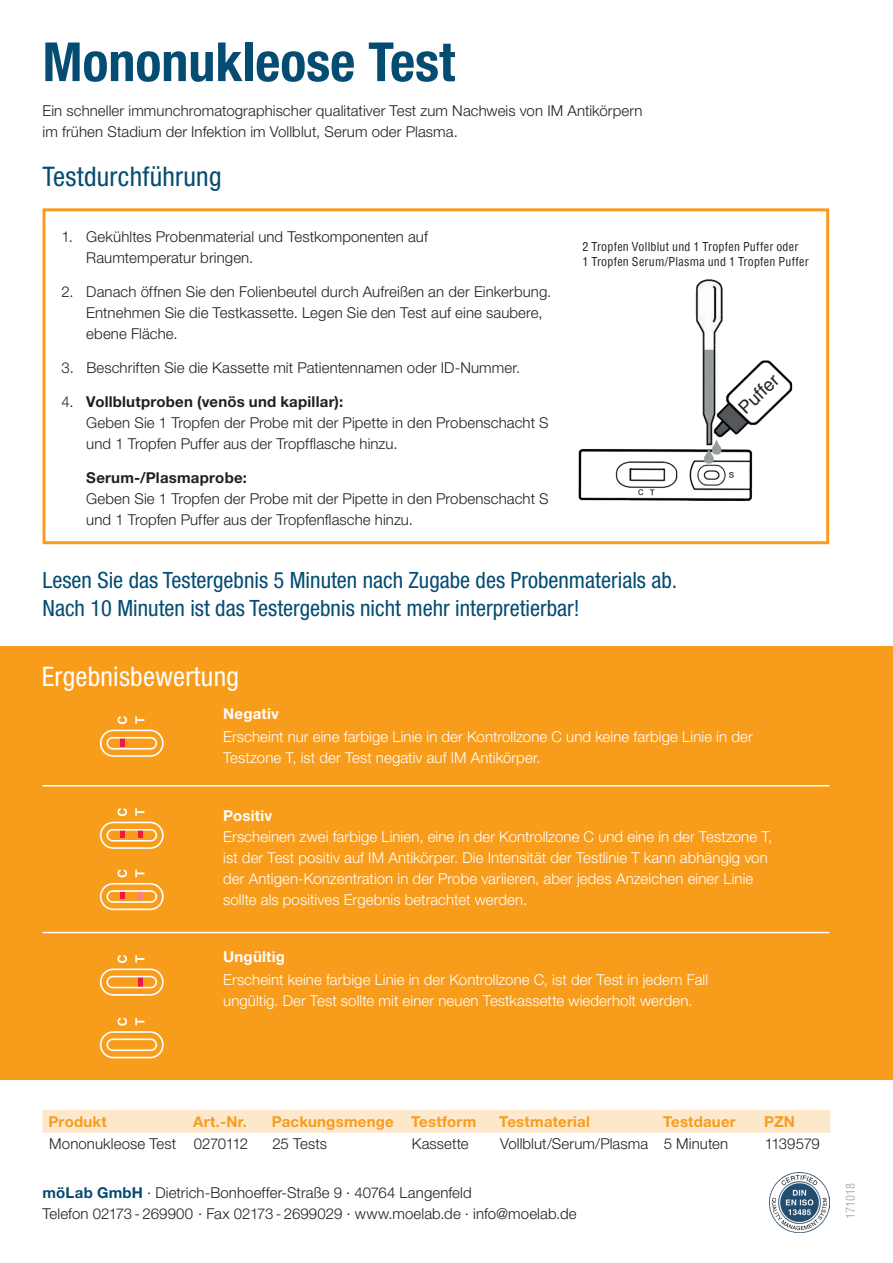
<style>
.page{position:relative;width:893px;height:1263px;background:#fff}
.page>*{position:absolute;margin:0;border:0;box-sizing:border-box;transform-origin:0 0}
.s2_Headline_Testname{font:700 condensed 54px "Helvetica Neue LT Std";color:#054c72}
.Sub-Headlines_-_Imme{font:condensed 27px "Helvetica Neue LT Std";letter-spacing:.01em;color:#fff}
.Sub-Headlines_-_Imme-2{font:condensed 27px "Helvetica Neue LT Std";letter-spacing:.01em;color:#054c72}
.s2_Testergebnis_Info{font:condensed 22.5px "Helvetica Neue LT Std";color:#054c72}
.t1{font:18px "Helvetica";color:#231f20}
.s2_Mengentext_Rückse{font:300 15px/21px "Helvetica Neue LT Std";letter-spacing:.005em;color:#231f20}
.Text_auf_farbigem_Ba{font:300 15px "Helvetica Neue LT Std";letter-spacing:.005em;color:#fff}
.s2_Mengentext_Rückse-2{font:700 15px "Helvetica Neue LT Std";letter-spacing:.015em;color:#f89c1c}
.Text_auf_farbigem_Ba-2{font:700 15px "Helvetica Neue LT Std";letter-spacing:.015em;color:#fff}
.s2_Mengentext_Rückse-3{font:300 15px "Helvetica Neue LT Std";letter-spacing:-.035em;color:#231f20}
.s2_Mengentext_Rückse-4{font:300 15px "Helvetica Neue LT Std";letter-spacing:-.025em;color:#231f20}
.t2{font:condensed 12px "Helvetica";letter-spacing:.02em;color:#231f20}
.t3{font:condensed 12px "Helvetica";color:#b2b3b7}
.s1{font-weight:700}
.s2{font-weight:700;color:#054c72}
</style>
<div class="page">
<div style="left:0;top:646px;width:893px;height:433px;background:#f89c1c"></div>
<svg style="left:100px;top:730px;width:64px;height:27px"></svg>
<svg style="left:117px;top:716px;width:10px;height:8px"></svg>
<svg style="left:135px;top:716px;width:9px;height:8px"></svg>
<svg style="left:100px;top:822px;width:64px;height:27px"></svg>
<svg style="left:117px;top:808px;width:10px;height:8px"></svg>
<svg style="left:135px;top:808px;width:9px;height:8px"></svg>
<svg style="left:100px;top:883px;width:64px;height:27px"></svg>
<svg style="left:117px;top:869px;width:10px;height:8px"></svg>
<svg style="left:135px;top:870px;width:9px;height:7px"></svg>
<svg style="left:100px;top:955px;width:64px;height:41px"></svg>
<svg style="left:100px;top:1018px;width:64px;height:40px"></svg>
<img style="left:770px;top:1172px;width:59px;height:60px">
<div style="left:43px;top:208px;width:786px;height:336px;border:3px solid #f89c1c"></div>
<img style="left:578px;top:279px;width:215px;height:222px">
<div style="left:43px;top:1110px;width:787px;height:23px;background:#fee8cb"></div>
<hr style="left:43px;top:785px;width:786px;height:1px;background:#fff">
<hr style="left:43px;top:932px;width:786px;height:1px;background:#fff">
<p class="s2_Headline_Testname" style="left:43px;top:29px;width:414px">Mononukleose Test</p>
<p class="s2_Mengentext_Rückse" style="left:43px;top:100px;width:601px">Ein schneller immunchromatographischer qualitativer Test zum Nachweis von IM Antikörpern</p>
<p class="s2_Mengentext_Rückse" style="left:43px;top:121px;width:417px">im frühen Stadium der Infektion im Vollblut, Serum oder Plasma.</p>
<p class="Sub-Headlines_-_Imme-2" style="left:43px;top:160px;width:181px">Testdurchführung</p>
<p class="s2_Mengentext_Rückse" style="left:86px;top:226px;width:343px;text-indent:-25px">1. Gekühltes Probenmaterial und Testkomponenten auf<br>Raumtemperatur bringen.</p>
<p class="s2_Mengentext_Rückse" style="left:86px;top:281px;width:466px;text-indent:-25px">2. Danach öffnen Sie den Folienbeutel durch Aufreißen an der Einkerbung.<br>Entnehmen Sie die Testkassette. Legen Sie den Test auf eine saubere, ebene Fläche.</p>
<p class="s2_Mengentext_Rückse" style="left:62px;top:357px;width:460px">3. Beschriften Sie die Kassette mit Patientennamen oder ID-Nummer.</p>
<p class="s2_Mengentext_Rückse" style="left:86px;top:391px;width:464px;text-indent:-25px">4. <span class="s1">Vollblutproben (venös und kapillar):<br></span>Geben Sie 1 Tropfen der Probe mit der Pipette in den Probenschacht S und 1 Tropfen Puffer aus der Tropfflasche hinzu.</p>
<p class="s2_Mengentext_Rückse" style="left:86px;top:466px;width:464px"><span class="s1">Serum-/Plasmaprobe:<br></span>Geben Sie 1 Tropfen der Probe mit der Pipette in den Probenschacht S und 1 Tropfen Puffer aus der Tropfenflasche hinzu.</p>
<p class="t2" style="left:583px;top:239px;width:217px">2 Tropfen Vollblut und 1 Tropfen Puffer oder</p>
<p class="t2" style="left:583px;top:254px;width:228px">1 Tropfen Serum/Plasma und 1 Tropfen Puffer</p>
<p class="t1" style="left:734px;top:403px;width:50px;rotate:-44deg">Puffer</p>
<p class="s2_Testergebnis_Info" style="left:43px;top:567px;width:636px">Lesen Sie das Testergebnis 5 Minuten nach Zugabe des Probenmaterials ab.</p>
<p class="s2_Testergebnis_Info" style="left:43px;top:595px;width:539px">Nach 10 Minuten ist das Testergebnis nicht mehr interpretierbar!</p>
<p class="Sub-Headlines_-_Imme" style="left:42px;top:661px;width:199px">Ergebnisbewertung</p>
<p class="Text_auf_farbigem_Ba" style="left:223px;top:727px;width:531px">Erscheint nur eine farbige Linie in der Kontrollzone C und keine farbige Linie in der</p>
<p class="Text_auf_farbigem_Ba" style="left:223px;top:748px;width:319px">Testzone T, ist der Test negativ auf IM Antikörper.</p>
<p class="Text_auf_farbigem_Ba-2" style="left:223px;top:704px;width:57px">Negativ</p>
<p class="Text_auf_farbigem_Ba-2" style="left:223px;top:806px;width:51px">Positiv</p>
<p class="Text_auf_farbigem_Ba" style="left:223px;top:828px;width:551px">Erscheinen zwei farbige Linien, eine in der Kontrollzone C und eine in der Testzone T,</p>
<p class="Text_auf_farbigem_Ba" style="left:223px;top:849px;width:546px">ist der Test positiv auf IM Antikörper. Die Intensität der Testlinie T kann abhängig von</p>
<p class="Text_auf_farbigem_Ba" style="left:223px;top:870px;width:532px">der Antigen-Konzentration in der Probe variieren, aber jedes Anzeichen einer Linie</p>
<p class="Text_auf_farbigem_Ba" style="left:223px;top:891px;width:305px">sollte als positives Ergebnis betrachtet werden.</p>
<p class="Text_auf_farbigem_Ba-2" style="left:223px;top:947px;width:63px">Ungültig</p>
<p class="Text_auf_farbigem_Ba" style="left:223px;top:970px;width:486px">Erscheint keine farbige Linie in der Kontrollzone C, ist der Test in jedem Fall</p>
<p class="Text_auf_farbigem_Ba" style="left:223px;top:991px;width:471px">ungültig. Der Test sollte mit einer neuen Testkassette wiederholt werden.</p>
<p class="s2_Mengentext_Rückse-2" style="left:49px;top:1112px;width:60px">Produkt</p>
<p class="s2_Mengentext_Rückse-2" style="left:193px;top:1112px;width:55px">Art.-Nr.</p>
<p class="s2_Mengentext_Rückse-2" style="left:272px;top:1112px;width:123px">Packungsmenge</p>
<p class="s2_Mengentext_Rückse-2" style="left:411px;top:1112px;width:67px">Testform</p>
<p class="s2_Mengentext_Rückse-2" style="left:499px;top:1112px;width:92px">Testmaterial</p>
<p class="s2_Mengentext_Rückse-2" style="left:663px;top:1112px;width:74px">Testdauer</p>
<p class="s2_Mengentext_Rückse-2" style="left:764px;top:1112px;width:33px">PZN</p>
<p class="s2_Mengentext_Rückse" style="left:49px;top:1133px;width:128px">Mononukleose Test</p>
<p class="s2_Mengentext_Rückse-3" style="left:194px;top:1135px;width:56px">0270112</p>
<p class="s2_Mengentext_Rückse" style="left:273px;top:1133px;width:56px">25 Tests</p>
<p class="s2_Mengentext_Rückse" style="left:412px;top:1133px;width:58px">Kassette</p>
<p class="s2_Mengentext_Rückse" style="left:500px;top:1133px;width:150px">Vollblut/Serum/Plasma</p>
<p class="s2_Mengentext_Rückse" style="left:664px;top:1133px;width:66px">5 Minuten</p>
<p class="s2_Mengentext_Rückse-4" style="left:765px;top:1135px;width:57px">1139579</p>
<p class="s2_Mengentext_Rückse" style="left:43px;top:1182px;width:536px"><span class="s2">möLab GmbH</span> · Dietrich-Bonhoeffer-Straße 9 · 40764 Langenfeld<br>Telefon 02173 - 269900 · Fax 02173 - 2699029 · www.moelab.de · info@moelab.de</p>
<p class="t3" style="left:842px;top:1219px;width:37px;rotate:-90deg">171018</p>
</div>
